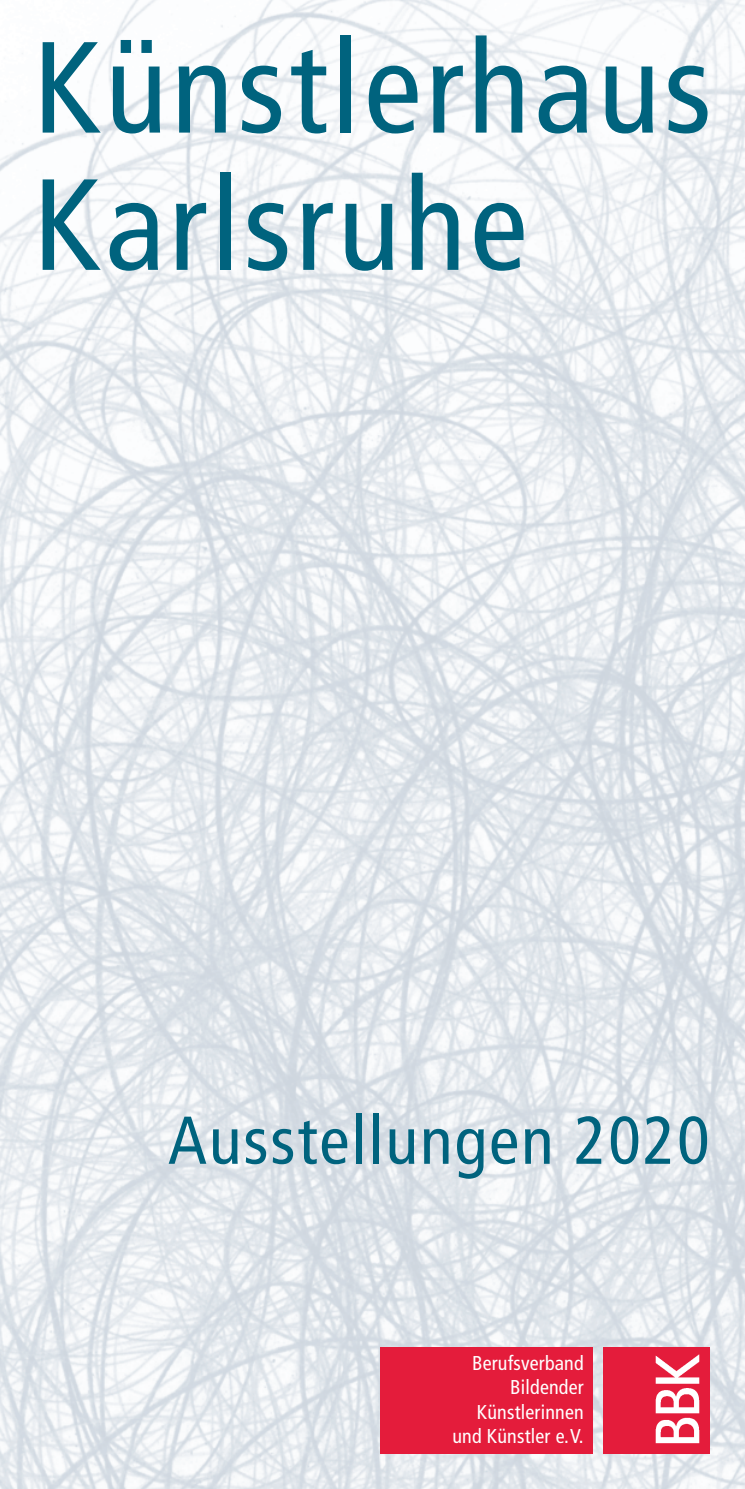
<style>
.page{position:relative;width:745px;height:1489px;background:#fff}
.page>*{position:absolute;margin:0;border:0;box-sizing:border-box;transform-origin:0 0}
.t1{font:condensed 129.5px/137.2px "Frutiger";letter-spacing:.03em;color:#00637e}
.t2{font:condensed 67.5px "Frutiger";letter-spacing:.03em;color:#00637e}
.t3{font:condensed 20px/24.5px "Frutiger";letter-spacing:.01em;color:#fff;text-align:right}
</style>
<div class="page">
<img style="left:0;top:0;width:744px;height:1488px">
<div style="left:602px;top:1346px;width:107px;height:107px;background:#e41c3b"></div>
<img style="left:655px;top:1354px;width:45px;height:90px">
<div style="left:380px;top:1346px;width:213px;height:107px;background:#e41c3b"></div>
<h1 class="t1" style="left:34px;top:29px;width:679px">Künstlerhaus<br>Karlsruhe</h1>
<h2 class="t2" style="left:168px;top:1113px;width:542px">Ausstellungen 2020</h2>
<p class="t3" style="left:452px;top:1351px;width:133px">Berufsverband<br>Bildender<br>Künstlerinnen und Künstler e.V.</p>
</div>
